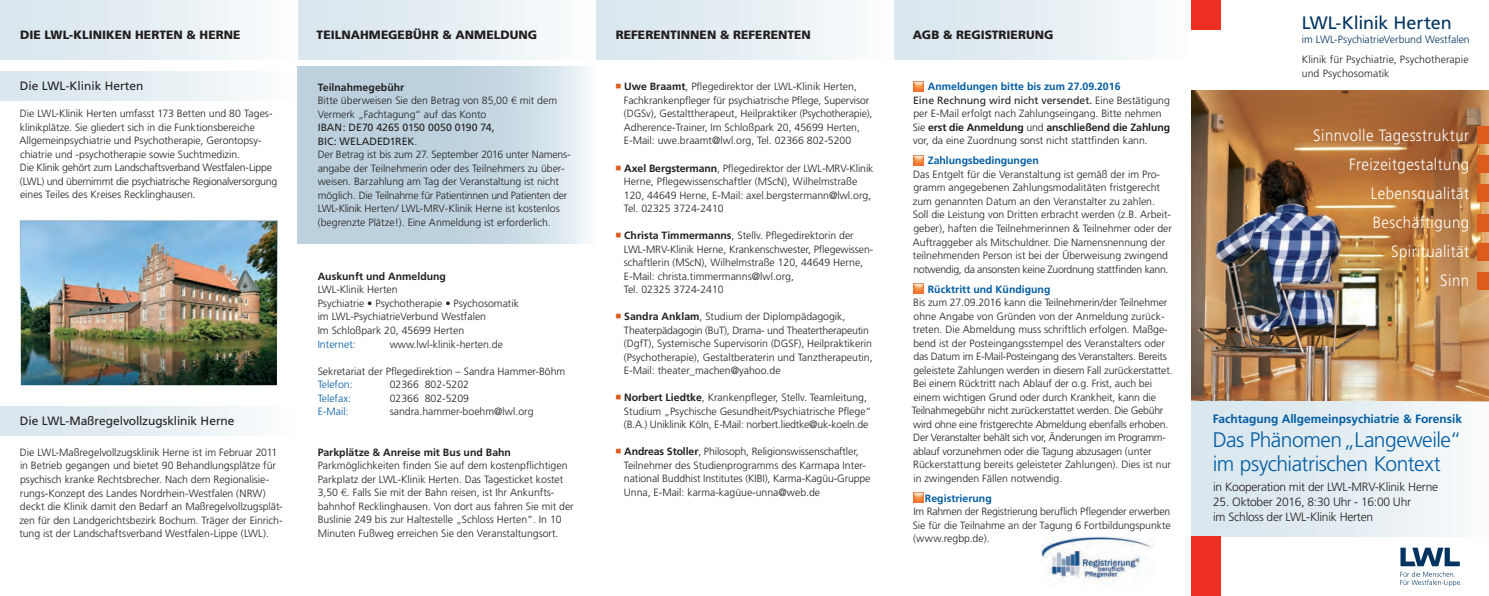
<style>
.page{position:relative;width:1489px;height:596px;background:#fff}
.page>*{position:absolute;margin:0;border:0;box-sizing:border-box;transform-origin:0 0}
.t1{font:300 21px/24px "Frutiger";letter-spacing:-.025em;color:#015ca3}
.t2{font:18px "Frutiger";letter-spacing:-.01em;color:#013360}
.t3{font:300 16.4px/29px "Frutiger";letter-spacing:.03em;color:#fff;text-align:right;scale:.92 1}
.t4{font:300 12px/15px "Frutiger";letter-spacing:-.02em;color:#231f20}
.t5{font:900 12px "Frutiger";letter-spacing:.005em;color:#231f20}
.t6{font:12px "Frutiger";color:#231f20}
.t7{font:700 12px "Frutiger";color:#015ca3}
.t8{font:300 10.5px/13.5px "Frutiger";color:#231f20}
.t9{font:700 10.5px "Frutiger";color:#015ca3}
.t10{font:700 10.5px "Frutiger";color:#231f20}
.t11{font:300 10.5px "Frutiger";letter-spacing:-.005em;color:#013360}
.t12{font:300 10.5px "Frutiger";color:#015ca3}
.s1{font-weight:700}
.s2{font-family:"Gill Sans"}
.s3{font-weight:400}
.s4{color:#db5c1c}
.s5{font-weight:700;color:#015ca3}
</style>
<div class="page">
<div style="left:0;top:72px;width:298px;height:28px;background:linear-gradient(to right,#d5e4ec,#fafcfd)"></div>
<div style="left:893px;top:0;width:298px;height:60px;background:linear-gradient(to right,#d5e4ec,#fafcfc)"></div>
<div style="left:595px;top:0;width:298px;height:60px;background:linear-gradient(to right,#d5e4ec,#fafcfc)"></div>
<div style="left:298px;top:0;width:297px;height:60px;background:linear-gradient(to right,#d6e4ec,#fafcfd)"></div>
<div style="left:0;top:0;width:298px;height:60px;background:linear-gradient(to right,#d5e4ec,#fafcfd)"></div>
<svg style="left:298px;top:66px;width:291px;height:177px;background:#c5d7e2"></svg>
<img style="left:1191px;top:90px;width:297px;height:311px">
<img style="left:19px;top:220px;width:259px;height:166px">
<div style="left:1191px;top:0;width:29px;height:30px;background:#ee2e22"></div>
<svg style="left:1400px;top:547px;width:60px;height:39px"></svg>
<div style="left:1191px;top:401px;width:297px;height:135px;background:linear-gradient(to right,#d5e4ec,#f6f9fa)"></div>
<div style="left:1191px;top:536px;width:29px;height:59px;background:#ee2e22"></div>
<div style="left:0;top:406px;width:298px;height:29px;background:linear-gradient(to right,#d5e4ec,#fafcfd)"></div>
<div style="left:1477px;top:126px;width:11px;height:17px;background:#db5c1c"></div>
<div style="left:1477px;top:156px;width:11px;height:17px;background:#db5c1c"></div>
<div style="left:1477px;top:185px;width:11px;height:17px;background:#db5c1c"></div>
<div style="left:1477px;top:214px;width:11px;height:17px;background:#db5c1c"></div>
<div style="left:1477px;top:243px;width:11px;height:17px;background:#db5c1c"></div>
<div style="left:1477px;top:272px;width:11px;height:17px;background:#db5c1c"></div>
<img style="left:1041px;top:536px;width:113px;height:45px">
<svg style="left:913px;top:81px;width:10px;height:10px"></svg>
<svg style="left:913px;top:155px;width:10px;height:10px"></svg>
<svg style="left:913px;top:283px;width:10px;height:11px"></svg>
<svg style="left:913px;top:492px;width:10px;height:10px"></svg>
<p class="t5" style="left:20px;top:27px;width:222px">DIE LWL-KLINIKEN HERTEN &amp; HERNE</p>
<p class="t6" style="left:20px;top:79px;width:125px">Die LWL-Klinik Herten</p>
<p class="t8" style="left:19px;top:107px;width:259px">Die LWL-Klinik Herten umfasst 173 Betten und 80 Tages&shy;klinikplätze. Sie gliedert sich in die Funktionsbereiche Allgemeinpsychiatrie und Psychotherapie, Gerontopsy&shy;chiatrie und -psychotherapie sowie Suchtmedizin.<br>Die Klinik gehört zum Landschaftsverband Westfalen-Lippe (LWL) und übernimmt die psychiatrische Regionalversorgung eines Teiles des Kreises Recklinghausen.</p>
<p class="t6" style="left:20px;top:414px;width:216px">Die LWL-Maßregelvollzugsklinik Herne</p>
<p class="t8" style="left:19px;top:445px;width:265px">Die LWL-Maßregelvollzugsklinik Herne ist im Februar 2011 in Betrieb gegangen und bietet 90 Behandlungsplätze für psychisch kranke Rechtsbrecher. Nach dem Regionalisie&shy;rungs-Konzept des Landes Nordrhein-Westfalen (NRW) deckt die Klinik damit den Bedarf an Maßregelvollzugsplät&shy;zen für den Landgerichtsbezirk Bochum. Träger der Einrich&shy;tung ist der Landschaftsverband Westfalen-Lippe (LWL).</p>
<p class="t5" style="left:316px;top:27px;width:222px">TEILNAHMEGEBÜHR &amp; ANMELDUNG</p>
<p class="t5" style="left:615px;top:27px;width:197px">REFERENTINNEN &amp; REFERENTEN</p>
<p class="t5" style="left:912px;top:27px;width:5px">AGB</p>
<p class="t5" style="left:943px;top:27px;width:112px">&amp; REGISTRIERUNG</p>
<p class="t8" style="left:317px;top:80px;width:241px"><span class="s1">Teilnahmegebühr<br></span>Bitte überweisen Sie den Betrag von 85,00 <span class="s2">€</span> mit dem<br>Vermerk „Fachtagung“ auf das Konto</p>
<p class="t8" style="left:317px;top:121px;width:254px"><span class="s3">IBAN: DE70 4265 0150 0050 0190 74,<br>BIC: WELADED1REK</span>.<br>Der Betrag ist bis zum 27. September 2016 unter Namens&shy;angabe der Teilnehmerin oder des Teilnehmers zu über&shy;weisen. Barzahlung am Tag der Veranstaltung ist nicht möglich. Die Teilnahme für Patientinnen und Patienten der LWL-Klinik Herten/ LWL-MRV-Klinik Herne ist kostenlos (begrenzte Plätze!). Eine Anmeldung ist erforderlich.</p>
<p class="t10" style="left:317px;top:270px;width:130px">Auskunft und Anmeldung</p>
<p class="t8" style="left:317px;top:283px;width:203px">LWL-Klinik Herten<br>Psychiatrie • Psychotherapie • Psychosomatik im LWL-PsychiatrieVerbund Westfalen<br>Im Schloßpark 20, 45699 Herten</p>
<p class="t12" style="left:317px;top:338px;width:40px">Internet:</p>
<p class="t8" style="left:389px;top:337px;width:115px">www.lwl-klinik-herten.de</p>
<p class="t8" style="left:317px;top:364px;width:249px">Sekretariat der Pflegedirektion – Sandra Hammer-Böhm</p>
<p class="t12" style="left:317px;top:378px;width:37px">Telefon:</p>
<p class="t8" style="left:389px;top:377px;width:81px">02366 802-5202</p>
<p class="t12" style="left:317px;top:392px;width:35px">Telefax:</p>
<p class="t8" style="left:389px;top:391px;width:81px">02366 802-5209</p>
<p class="t12" style="left:317px;top:405px;width:32px">E-Mail:</p>
<p class="t8" style="left:389px;top:404px;width:145px">sandra.hammer-boehm@lwl.org</p>
<p class="t10" style="left:317px;top:445px;width:195px">Parkplätze &amp; Anreise mit Bus und Bahn</p>
<p class="t8" style="left:317px;top:458px;width:257px">Parkmöglichkeiten finden Sie auf dem kostenpflichtigen Parkplatz der LWL-Klinik Herten. Das Tagesticket kostet 3,50 <span class="s2">€</span>. Falls Sie mit der Bahn reisen, ist Ihr Ankunfts&shy;bahnhof Recklinghausen. Von dort aus fahren Sie mit der Buslinie 249 bis zur Haltestelle „Schloss Herten“. In 10<br>Minuten Fußweg erreichen Sie den Veranstaltungsort.</p>
<p class="t8" style="left:624px;top:80px;width:250px;text-indent:-9px"><span class="s4">■</span> <span class="s1">Uwe Braamt</span>, Pflegedirektor der LWL-Klinik Herten, Fachkrankenpfleger für psychiatrische Pflege, Supervisor (DGSv), Gestalttherapeut, Heilpraktiker (Psychotherapie), Adherence-Trainer, Im Schloßpark 20, 45699 Herten, E-Mail: uwe.braamt@lwl.org, Tel. 02366 802-5200</p>
<p class="t8" style="left:624px;top:161px;width:251px;text-indent:-9px"><span class="s4">■</span> <span class="s1">Axel Bergstermann</span>, Pflegedirektor der LWL-MRV-Klinik Herne, Pflegewissenschaftler (MScN), Wilhelmstraße 120, 44649 Herne, E-Mail: axel.bergstermann@lwl.org, Tel. 02325 3724-2410</p>
<p class="t8" style="left:624px;top:228px;width:251px;text-indent:-9px"><span class="s4">■</span> <span class="s1">Christa Timmermanns</span>, Stellv. Pflegedirektorin der LWL-MRV-Klinik Herne, Krankenschwester, Pflegewissen&shy;schaftlerin (MScN), Wilhelmstraße 120, 44649 Herne, E-Mail: christa.timmermanns@lwl.org,<br>Tel. 02325 3724-2410</p>
<p class="t8" style="left:624px;top:309px;width:250px;text-indent:-9px"><span class="s4">■</span> <span class="s1">Sandra Anklam</span>, Studium der Diplompädagogik, Theaterpädagogin (BuT), Drama- und Theatertherapeutin (DgfT), Systemische Supervisorin (DGSF), Heilpraktikerin (Psychotherapie), Gestaltberaterin und Tanztherapeutin, E-Mail: theater_machen@yahoo.de</p>
<p class="t8" style="left:624px;top:390px;width:249px;text-indent:-9px"><span class="s4">■</span> <span class="s1">Norbert Liedtke</span>, Krankenpfleger, Stellv. Teamleitung,<br>Studium „Psychische Gesundheit/Psychiatrische Pflege“ (B.A.) Uniklinik Köln, E-Mail: norbert.liedtke@uk-koeln.de</p>
<p class="t8" style="left:624px;top:444px;width:248px;text-indent:-9px"><span class="s4">■</span> <span class="s1">Andreas Stoller</span>, Philosoph, Religionswissenschaftler, Teilnehmer des Studienprogramms des Karmapa Inter&shy;national Buddhist Institutes (KIBI), Karma-Kagüu-Gruppe Unna, E-Mail: karma-kagüue-unna@web.de</p>
<p class="t8" style="left:912px;top:80px;width:259px;text-indent:15px"><span class="s5">Anmeldungen bitte bis zum 27.09.2016<br></span><span class="s3">Eine Rechnung wird nicht versendet.</span> Eine Bestätigung per E-Mail erfolgt nach Zahlungseingang. Bitte nehmen Sie <span class="s1">erst die Anmeldung</span> und <span class="s1">anschließend die Zahlung </span>vor, da eine Zuordnung sonst nicht stattfinden kann.</p>
<p class="t9" style="left:927px;top:154px;width:112px">Zahlungsbedingungen</p>
<p class="t8" style="left:912px;top:167px;width:261px">Das Entgelt für die Veranstaltung ist gemäß der im Pro&shy;gramm angegebenen Zahlungsmodalitäten fristgerecht zum genannten Datum an den Veranstalter zu zahlen.<br>Soll die Leistung von Dritten erbracht werden (z.B. Arbeit&shy;geber), haften die Teilnehmerinnen &amp; Teilnehmer oder der Auftraggeber als Mitschuldner. Die Namensnennung der teilnehmenden Person ist bei der Überweisung zwingend notwendig, da ansonsten keine Zuordnung stattfinden kann.</p>
<p class="t9" style="left:927px;top:282px;width:124px">Rücktritt und Kündigung</p>
<p class="t8" style="left:911px;top:295px;width:262px">Bis zum 27.09.2016 kann die Teilnehmerin/der Teilnehmer ohne Angabe von Gründen von der Anmeldung zurück&shy;treten. Die Abmeldung muss schriftlich erfolgen. Maßge&shy;bend ist der Posteingangsstempel des Veranstalters oder das Datum im E-Mail-Posteingang des Veranstalters. Bereits geleistete Zahlungen werden in diesem Fall zurückerstattet.<br>Bei einem Rücktritt nach Ablauf der o.g. Frist, auch bei einem wichtigen Grund oder durch Krankheit, kann die Teilnahmegebühr nicht zurückerstattet werden. Die Gebühr wird ohne eine fristgerechte Abmeldung ebenfalls erhoben.<br>Der Veranstalter behält sich vor, Änderungen im Programm&shy;ablauf vorzunehmen oder die Tagung abzusagen (unter Rückerstattung bereits geleisteter Zahlungen). Dies ist nur in zwingenden Fällen notwendig.</p>
<p class="t9" style="left:924px;top:491px;width:68px">Registrierung</p>
<p class="t8" style="left:912px;top:504px;width:259px;text-align:justify">Im Rahmen der Registrierung beruflich Pflegender erwerben Sie für die Teilnahme an der Tagung 6 Fortbildungspunkte (www.regbp.de).</p>
<h2 class="t2" style="left:1301px;top:13px;width:151px">LWL-Klinik Herten</h2>
<p class="t11" style="left:1301px;top:33px;width:169px">im LWL-PsychiatrieVerbund Westfalen</p>
<p class="t8" style="left:1301px;top:53px;width:168px">Klinik für Psychiatrie, Psychotherapie und Psychosomatik</p>
<h3 class="t3" style="left:1313px;top:120px;width:171px">Sinnvolle Tagesstruktur<br>Freizeitgestaltung<br>Lebensqualität<br>Beschäftigung<br>Spiritualität<br>Sinn</h3>
<p class="t7" style="left:1212px;top:411px;width:251px">Fachtagung Allgemeinpsychiatrie &amp; Forensik</p>
<h1 class="t1" style="left:1212px;top:427px;width:250px">Das Phänomen „Langeweile“ im psychiatrischen Kontext</h1>
<p class="t4" style="left:1213px;top:479px;width:226px">in Kooperation mit der LWL-MRV-Klinik Herne</p>
<p class="t4" style="left:1213px;top:494px;width:199px">25. Oktober 2016, 8:30 Uhr - 16:00 Uhr im Schloss der LWL-Klinik Herten</p>
</div>
